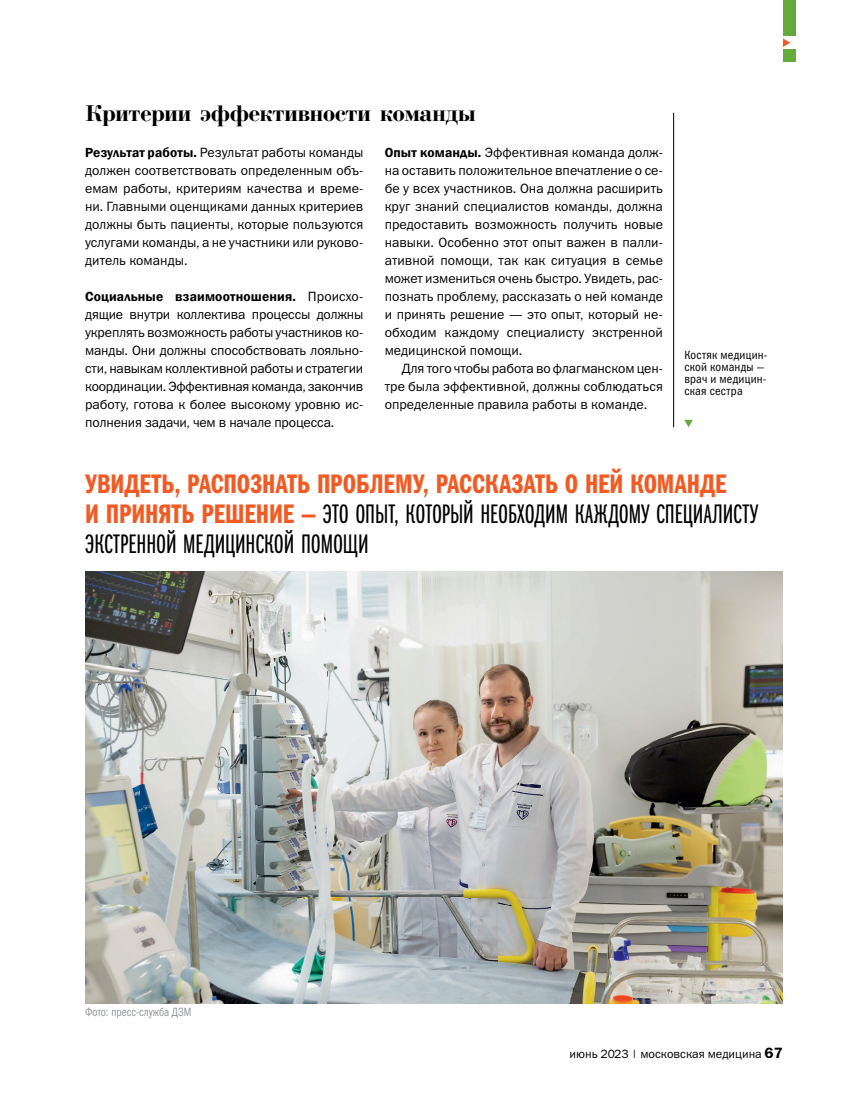
<style>
.page{position:relative;width:851px;height:1106px;background:#fff}
.page>*{position:absolute;margin:0;border:0;box-sizing:border-box;transform-origin:0 0}
.t1{font:27px/30px "Franklin Gothic Book X Cmp ITC";color:#000}
.t2{font:27px "Franklin Gothic Demi Cmp ITC";letter-spacing:.005em;color:#f15a22}
.t3{font:24px "Bodoni Bold Cyrillic";color:#000}
.t4{font:13.5px/18px "Franklin Gothic Book ITC";color:#000;text-align:justify}
.t5{font:600 13.5px "Franklin Gothic";letter-spacing:.01em;color:#000}
.t6{font:12px/12px "Franklin Gothic Book Cond ITC";letter-spacing:.02em;color:#000}
.t7{font:12px "Franklin Gothic Book ITC";color:#000}
.t8{font:12px "Franklin Gothic Book Cond ITC";color:#939598;scale:.9 1}
.s1{font-family:"Franklin Gothic";font-weight:600}
.s2{font-family:"Franklin Gothic Book ITC";font-weight:400}
.s3{font-family:"Franklin Gothic Demi Cmp ITC";color:#f15a22}
.s4{font-family:"Franklin Gothic Demi ITC";font-size:15px}
</style>
<div class="page">
<hr style="left:673px;top:113px;width:1px;height:314px;background:#000">
<img style="left:85px;top:571px;width:697px;height:432px">
<svg style="left:684px;top:420px;width:8px;height:7px"></svg>
<div style="left:782px;top:0;width:13px;height:62px;background:#64aa3c"></div>
<div style="left:782px;top:36px;width:13px;height:13px;background:#fff"></div>
<svg style="left:782px;top:38px;width:8px;height:9px"></svg>
<h2 class="t3" style="left:85px;top:101px;width:392px">Критерии эффективности команды</h2>
<p class="t4" style="left:85px;top:143px;width:280px"><span class="s1">Результат работы.</span> Результат работы команды должен соответствовать определенным объ&shy;емам работы, критериям качества и време&shy;ни. Главными оценщиками данных критериев должны быть пациенты, которые пользуются услугами команды, а не участники или руково&shy;дитель команды.</p>
<p class="t5" style="left:85px;top:288px;width:280px">Социальные взаимоотношения. <span class="s2">Происхо-</span></p>
<p class="t4" style="left:85px;top:305px;width:280px">дящие внутри коллектива процессы должны укреплять возможность работы участников ко&shy;манды. Они должны способствовать лояльно&shy;сти, навыкам коллективной работы и стратегии координации. Эффективная команда, закончив работу, готова к более высокому уровню ис&shy;полнения задачи, чем в начале процесса.</p>
<p class="t4" style="left:384px;top:143px;width:280px"><span class="s1">Опыт команды.</span> Эффективная команда долж&shy;на оставить положительное впечатление о се&shy;бе у всех участников. Она должна расширить круг знаний специалистов команды, должна предоставить возможность получить новые навыки. Особенно этот опыт важен в палли&shy;ативной помощи, так как ситуация в семье может измениться очень быстро. Увидеть, рас&shy;познать проблему, рассказать о ней команде и принять решение — это опыт, который не&shy;обходим каждому специалисту экстренной медицинской помощи.</p>
<p class="t4" style="left:384px;top:359px;width:280px;text-indent:17px">Для того чтобы работа во флагманском цен&shy;тре была эффективной, должны соблюдаться определенные правила работы в команде.</p>
<p class="t6" style="left:684px;top:349px;width:85px">Костяк медицин&shy;ской команды — врач и медицин&shy;ская сестра</p>
<h1 class="t2" style="left:85px;top:468px;width:642px">УВИДЕТЬ, РАСПОЗНАТЬ ПРОБЛЕМУ, РАССКАЗАТЬ О НЕЙ КОМАНДЕ</h1>
<h1 class="t1" style="left:85px;top:500px;width:674px"><span class="s3">И ПРИНЯТЬ РЕШЕНИЕ —</span> ЭТО ОПЫТ, КОТОРЫЙ НЕОБХОДИМ КАЖДОМУ СПЕЦИАЛИСТУ<br>ЭКСТРЕННОЙ МЕДИЦИНСКОЙ ПОМОЩИ</h1>
<p class="t8" style="left:85px;top:1004px;width:120px">Фото: пресс-служба ДЗМ</p>
<p class="t7" style="left:569px;top:1045px;width:215px">июнь 2023 | московская медицина <span class="s4">67</span></p>
</div>
